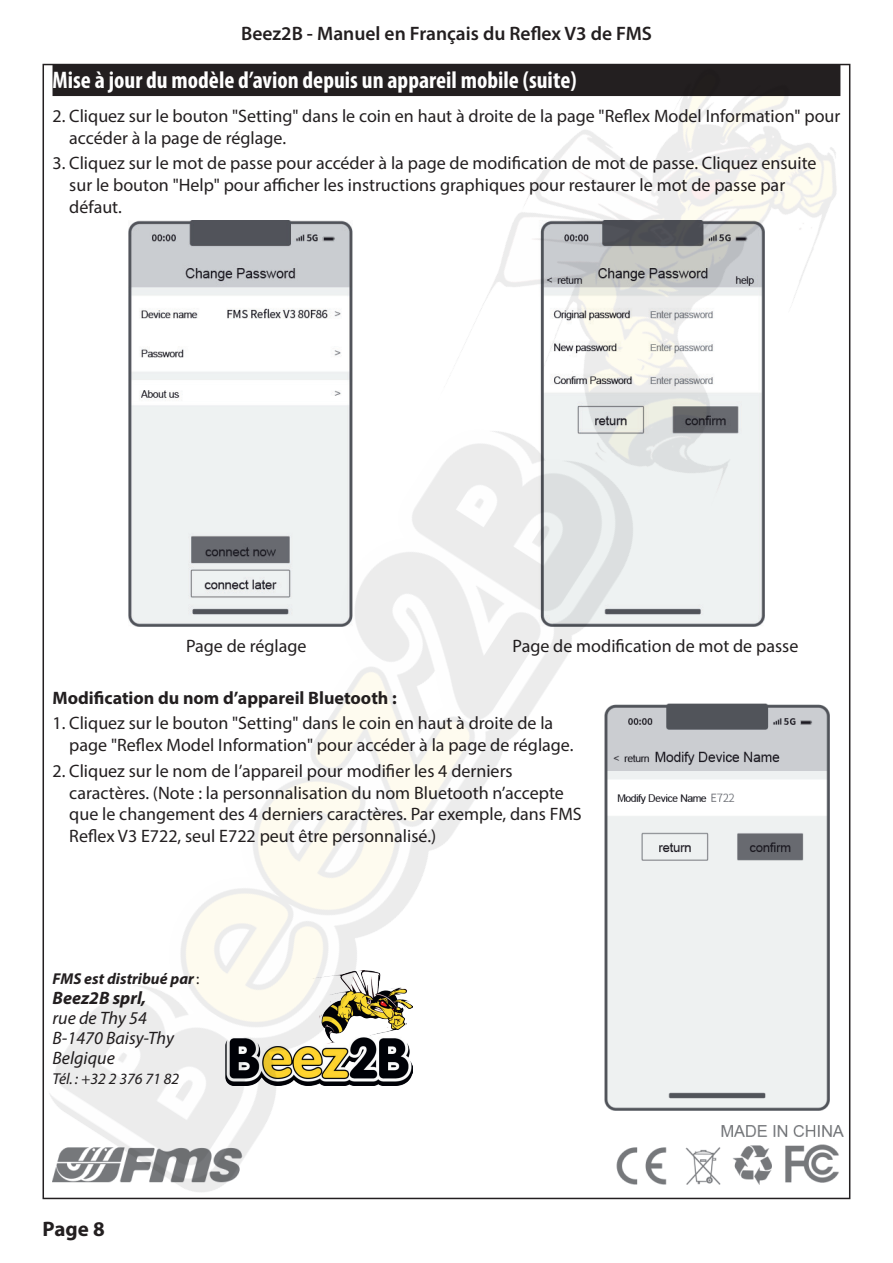
<style>
.page{position:relative;width:893px;height:1263px;background:#fff}
.page>*{position:absolute;margin:0;border:0;box-sizing:border-box;transform-origin:0 0}
.t1{font:700 condensed 24px "Myriad Pro";color:#fff}
.t2{font:700 21px "Myriad Pro";color:#231f20}
.t3{font:600 19.5px "Myriad Pro";color:#231f20}
.t4{font:18px/21.6px "Myriad Pro";color:#231f20}
.t5{font:700 18px "Myriad Pro";color:#231f20}
.t6{font:italic 18px/19.8px "Myriad Pro";color:#231f20}
.t7{font:italic 700 18px "Myriad Pro";color:#231f20}
.t8{font:italic 700 15.75px "Myriad Pro";color:#231f20}
.t9{font:italic 15.75px "Myriad Pro";color:#231f20}
.s1{font-weight:400;font-style:normal}
</style>
<div class="page">
<img style="left:42px;top:63px;width:809px;height:1137px">
<p class="t3" style="left:241px;top:21px;width:412px">Beez2B - Manuel en Français du Reflex V3 de FMS</p>
<h1 class="t1" style="left:53px;top:65px;width:526px">Mise à jour du modèle d’avion depuis un appareil mobile (suite)</h1>
<p class="t4" style="left:69px;top:105px;width:772px;text-indent:-17px">2. Cliquez sur le bouton "Setting" dans le coin en haut à droite de la page "Reflex Model Information" pour accéder à la page de réglage.</p>
<p class="t4" style="left:69px;top:152px;width:749px;text-indent:-17px">3. Cliquez sur le mot de passe pour accéder à la page de modification de mot de passe. Cliquez ensuite sur le bouton "Help" pour afficher les instructions graphiques pour restaurer le mot de passe par défaut.</p>
<p class="t4" style="left:186px;top:635px;width:122px">Page de réglage</p>
<p class="t4" style="left:513px;top:635px;width:287px">Page de modification de mot de passe</p>
<p class="t5" style="left:53px;top:686px;width:346px">Modification du nom d’appareil Bluetooth :</p>
<p class="t4" style="left:69px;top:712px;width:506px;text-indent:-17px">1. Cliquez sur le bouton "Setting" dans le coin en haut à droite de la page "Reflex Model Information" pour accéder à la page de réglage.</p>
<p class="t4" style="left:69px;top:760px;width:514px;text-indent:-17px">2. Cliquez sur le nom de l’appareil pour modifier les 4 derniers caractères. (Note : la personnalisation du nom Bluetooth n’accepte que le changement des 4 derniers caractères. Par exemple, dans FMS Reflex V3 E722, seul E722 peut être personnalisé.)</p>
<p class="t8" style="left:53px;top:968px;width:148px">FMS est distribué par<span class="s1">:</span></p>
<p class="t7" style="left:53px;top:986px;width:95px">Beez2B sprl,</p>
<p class="t6" style="left:53px;top:1008px;width:123px">rue de Thy 54<br>B-1470 Baisy-Thy<br>Belgique</p>
<p class="t9" style="left:53px;top:1068px;width:128px">Tél. : +32 2 376 71 82</p>
<p class="t2" style="left:43px;top:1215px;width:64px">Page 8</p>
</div>
